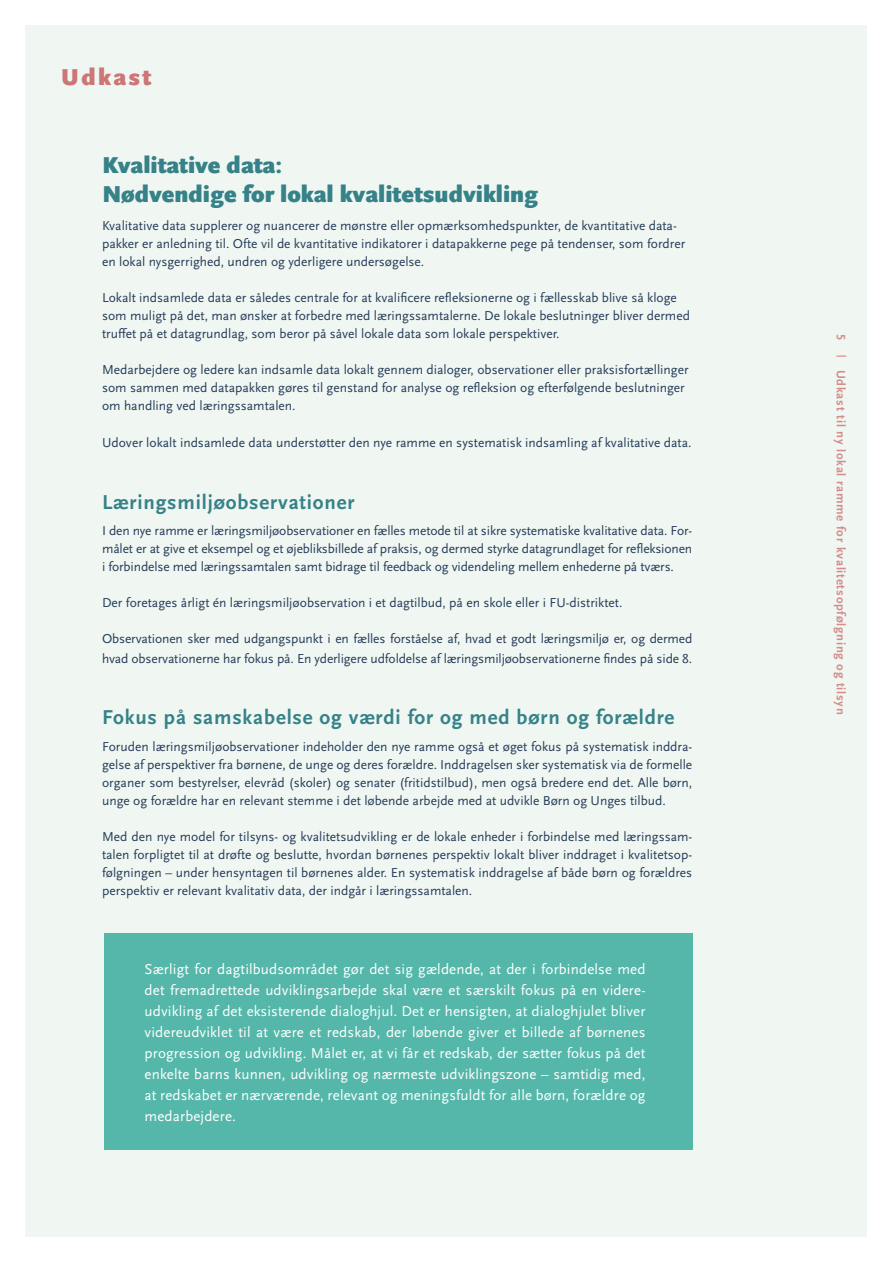
<style>
.page{position:relative;width:893px;height:1263px;background:#fff}
.page>*{position:absolute;margin:0;border:0;box-sizing:border-box;transform-origin:0 0}
.t1{font:900 24px/28.5px "Scala Sans OT";color:#368288}
.t2{font:900 24px "Scala Sans OT";letter-spacing:.1em;color:#cc7677}
.t3{font:700 21px "Scala Sans OT";letter-spacing:.04em;color:#368288}
.t4{font:15px/21px "Scala Sans OT";letter-spacing:.01em;color:#fff;text-align:justify}
.t5{font:13.5px/18px "Scala Sans OT";color:#253c59}
.t6{font:700 12.75px "Scala Sans OT";letter-spacing:.055em;color:#d48d8b}
</style>
<div class="page">
<div style="left:26px;top:26px;width:841px;height:1211px;background:#f0f7f2"></div>
<div style="left:104px;top:933px;width:589px;height:217px;background:#55b7aa"></div>
<h1 class="t2" style="left:61px;top:64px;width:92px">Udkast</h1>
<h1 class="t1" style="left:102px;top:151px;width:438px">Kvalitative data:<br>Nødvendige for lokal kvalitetsudvikling</h1>
<p class="t5" style="left:102px;top:217px;width:585px">Kvalitative data supplerer og nuancerer de mønstre eller opmærksomhedspunkter, de kvantitative data&shy;pakker er anledning til. Ofte vil de kvantitative indikatorer i datapakkerne pege på tendenser, som fordrer en lokal nysgerrighed, undren og yderligere undersøgelse.</p>
<p class="t5" style="left:102px;top:289px;width:589px">Lokalt indsamlede data er således centrale for at kvalificere refleksionerne og i fællesskab blive så kloge som muligt på det, man ønsker at forbedre med læringssamtalerne. De lokale beslutninger bliver dermed truffet på et datagrundlag, som beror på såvel lokale data som lokale perspektiver.</p>
<p class="t5" style="left:102px;top:361px;width:588px">Medarbejdere og ledere kan indsamle data lokalt gennem dialoger, observationer eller praksisfortællinger som sammen med datapakken gøres til genstand for analyse og refleksion og efterfølgende beslutninger om handling ved læringssamtalen.</p>
<p class="t5" style="left:102px;top:434px;width:591px">Udover lokalt indsamlede data understøtter den nye ramme en systematisk indsamling af kvalitative data.</p>
<h2 class="t3" style="left:102px;top:490px;width:254px">Læringsmiljøobservationer</h2>
<p class="t5" style="left:102px;top:522px;width:592px;text-align:justify">I den nye ramme er læringsmiljøobservationer en fælles metode til at sikre systematiske kvalitative data. For&shy;målet er at give et eksempel og et øjebliksbillede af praksis, og dermed styrke datagrundlaget for refleksionen i forbindelse med læringssamtalen samt bidrage til feedback og videndeling mellem enhederne på tværs.</p>
<p class="t5" style="left:102px;top:594px;width:522px">Der foretages årligt én læringsmiljøobservation i et dagtilbud, på en skole eller i FU-distriktet.</p>
<p class="t5" style="left:102px;top:629px;width:592px;line-height:19.5px">Observationen sker med udgangspunkt i en fælles forståelse af, hvad et godt læringsmiljø er, og dermed hvad observationerne har fokus på. En yderligere udfoldelse af læringsmiljøobservationerne findes på side 8.</p>
<h2 class="t3" style="left:102px;top:705px;width:574px">Fokus på samskabelse og værdi for og med børn og forældre</h2>
<p class="t5" style="left:102px;top:737px;width:592px;text-align:justify">Foruden læringsmiljøobservationer indeholder den nye ramme også et øget fokus på systematisk inddra&shy;gelse af perspektiver fra børnene, de unge og deres forældre. Inddragelsen sker systematisk via de formelle organer som bestyrelser, elevråd (skoler) og senater (fritidstilbud), men også bredere end det. Alle børn, unge og forældre har en relevant stemme i det løbende arbejde med at udvikle Børn og Unges tilbud.</p>
<p class="t5" style="left:102px;top:827px;width:592px;text-align:justify">Med den nye model for tilsyns- og kvalitetsudvikling er de lokale enheder i forbindelse med læringssam&shy;talen forpligtet til at drøfte og beslutte, hvordan børnenes perspektiv lokalt bliver inddraget i kvalitetsop&shy;følgningen – under hensyntagen til børnenes alder. En systematisk inddragelse af både børn og forældres perspektiv er relevant kvalitativ data, der indgår i læringssamtalen.</p>
<p class="t4" style="left:145px;top:959px;width:502px">Særligt for dagtilbudsområdet gør det sig gældende, at der i forbindelse med det fremadrettede udviklingsarbejde skal være et særskilt fokus på en videre&shy;udvikling af det eksisterende dialoghjul. Det er hensigten, at dialoghjulet bliver videreudviklet til at være et redskab, der løbende giver et billede af børnenes progression og udvikling. Målet er, at vi får et redskab, der sætter fokus på det enkelte barns kunnen, udvikling og nærmeste udviklingszone – samtidig med, at redskabet er nærværende, relevant og meningsfuldt for alle børn, forældre og medarbejdere.</p>
<p class="t6" style="left:848px;top:334px;width:8px;rotate:90deg">5</p>
<p class="t6" style="left:848px;top:370px;width:346px;rotate:90deg">Udkast til ny lokal ramme for kvalitetsopfølgning og tilsyn</p>
</div>
